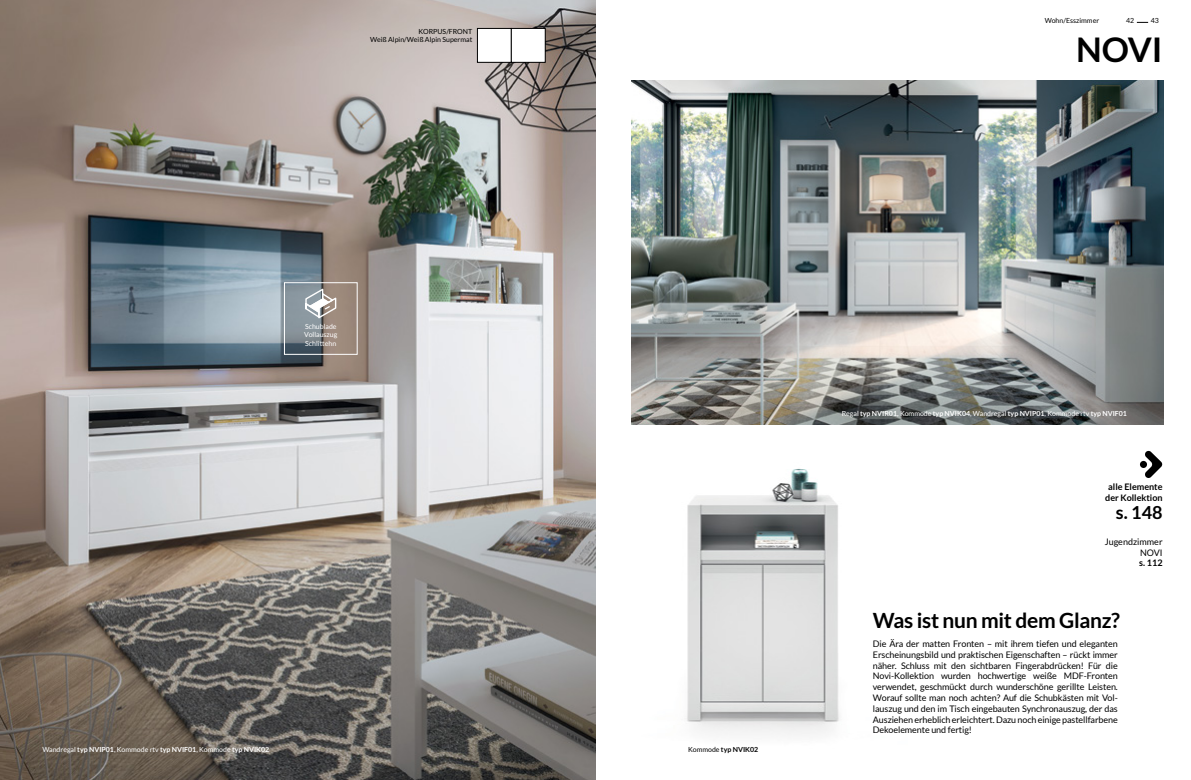
<style>
.page{position:relative;width:1191px;height:780px;background:#fff}
.page>*{position:absolute;margin:0;border:0;box-sizing:border-box;transform-origin:0 0}
.t1{font:700 34px "Lato";color:#000}
.t2{font:700 21px "Lato";letter-spacing:-.015em;color:#000}
.t3{font:700 18px "Lato";color:#000}
.t4{font:9px/10.8px "Lato";letter-spacing:-.01em;color:#000;text-align:justify}
.t5{font:700 9px/10.8px "Lato";color:#000;text-align:center}
.t6{font:7px/8.4px "Lato";color:#fff;text-align:justify}
.t7{font:700 7px "Lato";color:#fff}
.t8{font:7px/8.4px "Lato";color:#000;text-align:right}
.t9{font:700 7px "Lato";color:#000}
.s1{font-weight:700}
.s2{font-weight:400}
</style>
<div class="page">
<img style="left:631px;top:413px;width:276px;height:322px">
<img style="left:0;top:0;width:595px;height:780px">
<svg style="left:1145px;top:450px;width:17px;height:28px"></svg>
<div style="left:1140px;top:461px;width:7px;height:7px;background:#000;border-radius:50%"></div>
<img style="left:632px;top:80px;width:531px;height:344px">
<div style="left:477px;top:28px;width:34px;height:34px;background:#fff"></div>
<div style="left:477px;top:28px;width:34px;height:34px;border:1px solid #000"></div>
<div style="left:511px;top:28px;width:34px;height:34px;background:#fff"></div>
<div style="left:511px;top:28px;width:34px;height:34px;border:1px solid #000"></div>
<svg style="left:304px;top:287px;width:33px;height:33px"></svg>
<div style="left:284px;top:282px;width:74px;height:73px;border:1px solid #fff"></div>
<svg style="left:1136px;top:22px;width:12px;height:1px"></svg>
<p class="t8" style="left:370px;top:27px;width:104px">KORPUS/FRONT<br>Weiß Alpin/Weiß Alpin Supermat</p>
<p class="t8" style="left:1044px;top:16px;width:56px">Wohn/Esszimmer</p>
<p class="t8" style="left:1126px;top:16px;width:10px">42</p>
<p class="t8" style="left:1150px;top:16px;width:10px">43</p>
<h1 class="t1" style="left:1076px;top:30px;width:88px">NOVI</h1>
<p class="t6" style="left:304px;top:322px;width:35px">Schublade Vollauszug Schlittehn</p>
<p class="t6" style="left:42px;top:744px;width:228px">Wandregal <span class="s1">typ NVIP01</span>, Kommode rtv <span class="s1">typ NVIF01</span>, Kommode <span class="s1">typ NVIK02</span></p>
<p class="t9" style="left:688px;top:745px;width:72px"><span class="s2">Kommode</span> typ NVIK02</p>
<p class="t7" style="left:841px;top:409px;width:287px"><span class="s2">Regal</span> typ NVIR01, <span class="s2">Kommode</span> typ NVIK04<span class="s2">, Wandregal</span> typ NVIP01<span class="s2">, Kommode rtv</span> typ NVIF01</p>
<p class="t5" style="left:1105px;top:481px;width:59px">alle Elemente der Kollektion</p>
<h3 class="t3" style="left:1115px;top:502px;width:48px">s. 148</h3>
<p class="t4" style="left:1104px;top:536px;width:59px;text-align:right">Jugendzimmer<br>NOVI</p>
<p class="t5" style="left:1139px;top:557px;width:25px">s. 112</p>
<h2 class="t2" style="left:873px;top:608px;width:249px">Was ist nun mit dem Glanz?</h2>
<p class="t4" style="left:873px;top:638px;width:246px">Die Ära der matten Fronten – mit ihrem tiefen und eleganten Erscheinungsbild und praktischen Eigenschaften – rückt immer näher. Schluss mit den sichtbaren Fingerabdrücken! Für die Novi-Kollektion wurden hochwertige weiße MDF-Fronten verwendet, geschmückt durch wunderschöne gerillte Leisten.<br>Worauf sollte man noch achten? Auf die Schubkästen mit Vol&shy;lauszug und den im Tisch eingebauten Synchronauszug, der das Ausziehen erheblich erleichtert. Dazu noch einige pastellfarbene Dekoelemente und fertig!</p>
</div>
